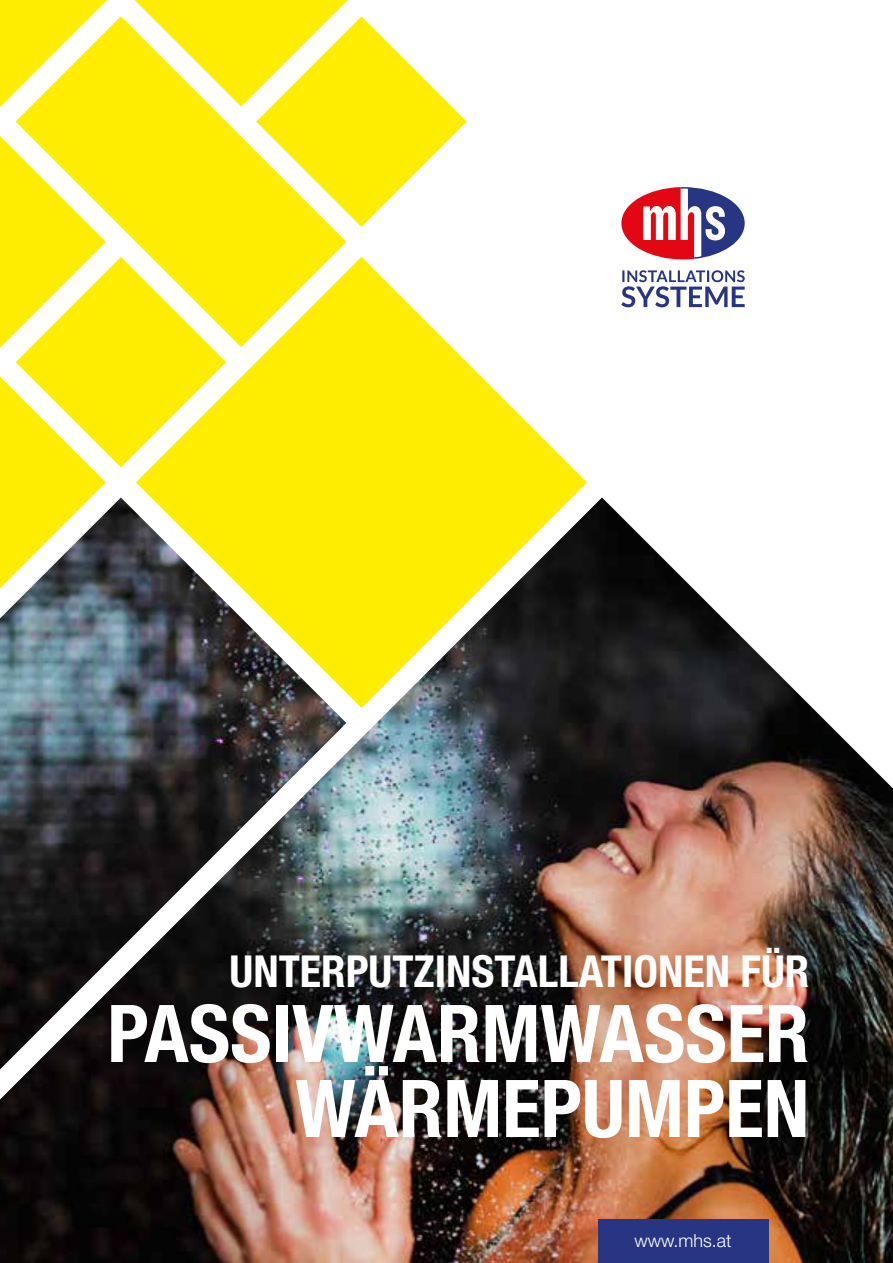
<style>
.page{position:relative;width:893px;height:1263px;background:#fff}
.page>*{position:absolute;margin:0;border:0;box-sizing:border-box;transform-origin:0 0}
.t1{font:700 condensed 79.8px/75px "Helvetica Neue LT Pro";color:#fff;text-align:right}
.t2{font:700 condensed 44.1px "Helvetica Neue LT Pro";color:#fff}
.t3{font:300 18px "Helvetica Neue LT Pro";color:#fff}
</style>
<div class="page">
<img style="left:0;top:497px;width:893px;height:766px">
<svg style="left:15px;top:0;width:347px;height:17px"></svg>
<svg style="left:107px;top:15px;width:240px;height:242px;background:#ffef1f"></svg>
<svg style="left:257px;top:17px;width:209px;height:209px;fill:#ffed00"></svg>
<svg style="left:136px;top:257px;width:451px;height:451px;fill:#ffed00"></svg>
<svg style="left:0;top:15px;width:107px;height:241px"></svg>
<svg style="left:17px;top:258px;width:208px;height:208px;fill:#ffed00"></svg>
<svg style="left:0;top:256px;width:107px;height:453px"></svg>
<div style="left:598px;top:1219px;width:170px;height:44px;background:#283583"></div>
<svg style="left:621px;top:270px;width:124px;height:37px"></svg>
<svg style="left:621px;top:187px;width:124px;height:72px"></svg>
<p class="t2" style="left:230px;top:945px;width:581px">UNTERPUTZINSTALLATIONEN FÜR</p>
<p class="t1" style="left:107px;top:996px;width:704px">PASSIVWARMWASSER<br>WÄRMEPUMPEN</p>
<p class="t3" style="left:634px;top:1230px;width:99px">www.mhs.at</p>
</div>
